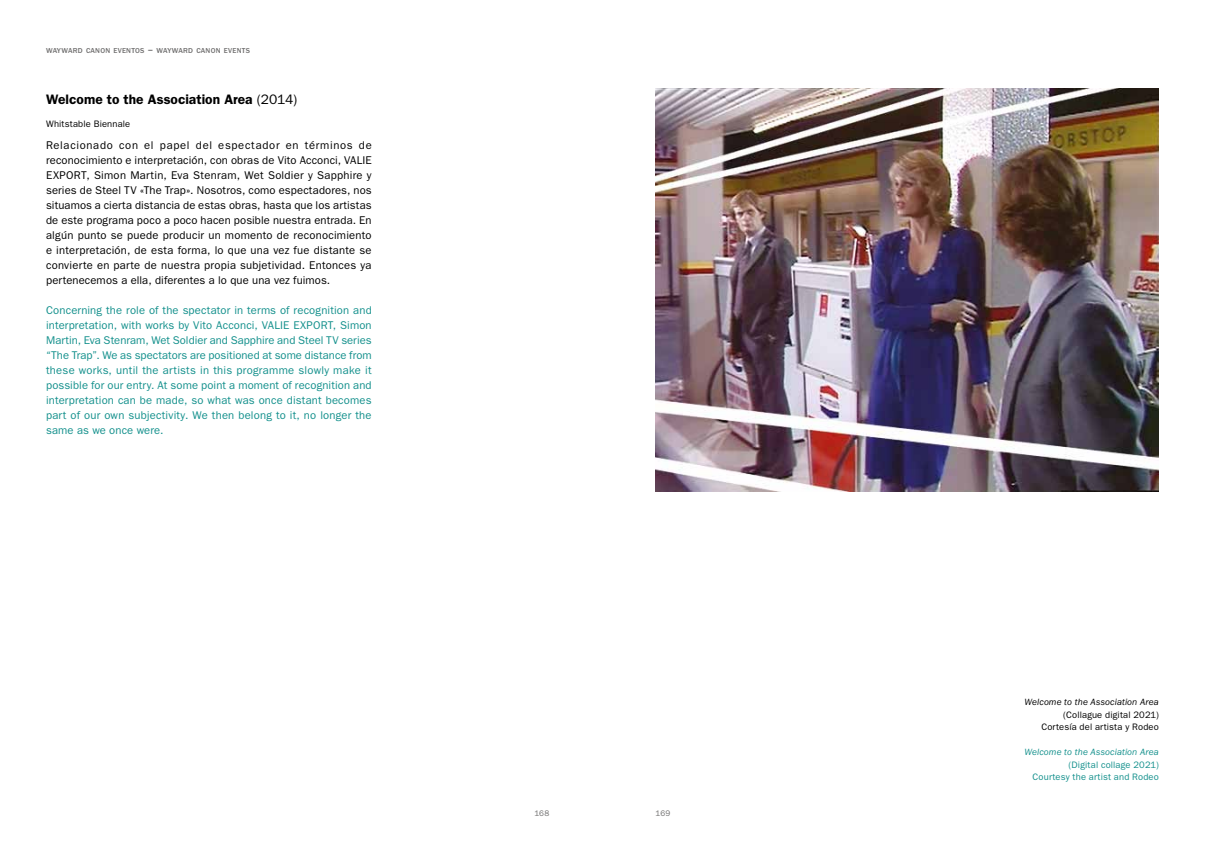
<style>
.page{position:relative;width:1205px;height:851px;background:#fff}
.page>*{position:absolute;margin:0;border:0;box-sizing:border-box;transform-origin:0 0}
.t1{font:600 13.75px "Franklin Gothic";color:#000}
.t2{font:11.25px/15px "Franklin Gothic";letter-spacing:.01em;color:#000;text-align:justify}
.t3{font:11.25px/15px "Franklin Gothic";letter-spacing:.015em;color:#13908c;text-align:justify}
.t4{font:9.38px/12.5px "Franklin Gothic";letter-spacing:.015em;color:#000;text-align:right}
.t5{font:9.38px/12.5px "Franklin Gothic";letter-spacing:.015em;color:#13908c;text-align:right}
.t6{font:italic 9.38px "Franklin Gothic";letter-spacing:.01em;color:#000}
.t7{font:italic 9.38px "Franklin Gothic";letter-spacing:.01em;color:#13908c}
.t8{font:8.12px "Franklin Gothic";letter-spacing:.005em;color:#706f6f}
.t9{font:500 7.38px "Franklin Gothic";letter-spacing:.03em;color:#706f6f}
.s1{font-size:10.62px}
.s2{font-weight:400}
</style>
<div class="page">
<img style="left:656px;top:89px;width:503px;height:402px">
<p class="t9" style="left:46px;top:46px;width:205px">WAYWARD CANON EVENTOS <span class="s1">–</span> WAYWARD CANON EVENTS</p>
<p class="t1" style="left:46px;top:91px;width:253px">Welcome to the Association Area <span class="s2">(2014)</span></p>
<p class="t4" style="left:46px;top:117px;width:86px">Whitstable Biennale</p>
<p class="t2" style="left:46px;top:137px;width:327px">Relacionado con el papel del espectador en términos de reconocimiento e interpretación, con obras de Vito Acconci, VALIE EXPORT, Simon Martin, Eva Stenram, Wet Soldier y Sapphire y series de Steel TV «The Trap». Nosotros, como espectadores, nos situamos a cierta distancia de estas obras, hasta que los artistas de este programa poco a poco hacen posible nuestra entrada. En algún punto se puede producir un momento de reconocimiento e interpretación, de esta forma, lo que una vez fue distante se convierte en parte de nuestra propia subjetividad. Entonces ya pertenecemos a ella, diferentes a lo que una vez fuimos.</p>
<p class="t3" style="left:46px;top:302px;width:327px">Concerning the role of the spectator in terms of recognition and interpretation, with works by Vito Acconci, VALIE EXPORT, Simon Martin, Eva Stenram, Wet Soldier and Sapphire and Steel TV series “The Trap”. We as spectators are positioned at some distance from these works, until the artists in this programme slowly make it possible for our entry. At some point a moment of recognition and interpretation can be made, so what was once distant becomes part of our own subjectivity. We then belong to it, no longer the same as we once were.</p>
<p class="t8" style="left:534px;top:808px;width:16px">168</p>
<p class="t8" style="left:656px;top:808px;width:16px">169</p>
<p class="t6" style="left:1024px;top:696px;width:136px">Welcome to the Association Area</p>
<p class="t4" style="left:1041px;top:708px;width:119px">(Collague digital 2021)<br>Cortesía del artista y Rodeo</p>
<p class="t7" style="left:1024px;top:746px;width:136px">Welcome to the Association Area</p>
<p class="t5" style="left:1032px;top:758px;width:128px">(Digital collage 2021)<br>Courtesy the artist and Rodeo</p>
</div>
